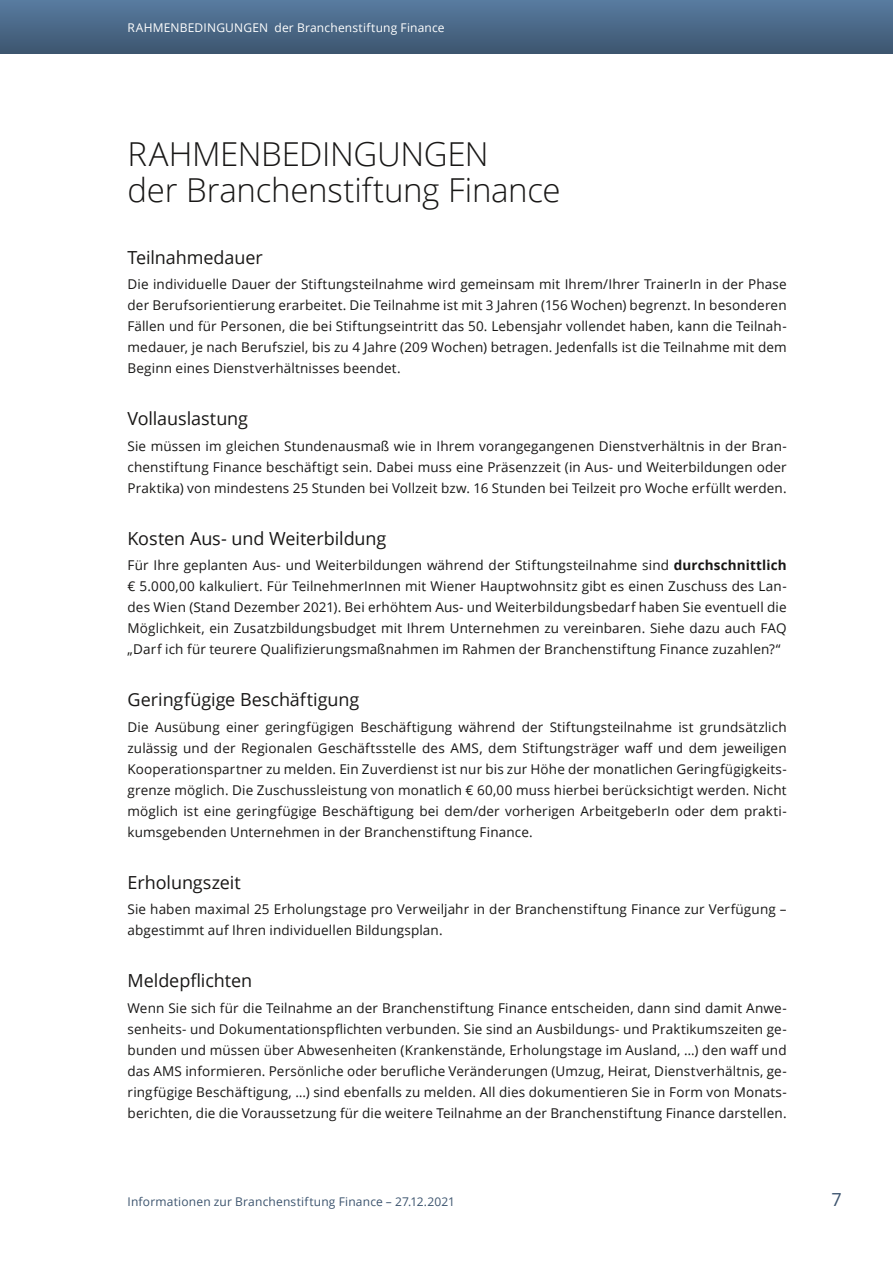
<style>
.page{position:relative;width:893px;height:1263px;background:#fff}
.page>*{position:absolute;margin:0;border:0;box-sizing:border-box;transform-origin:0 0}
.Kapitelüberschrift{font:300 33px/36px "Open Sans";letter-spacing:-.01em;color:#181716}
.OL_2{font:18px "Open Sans";letter-spacing:-.005em;color:#181716}
.t1{font:18px "Open Sans";color:#3c546e}
.Fließtext{font:13.5px/21px "Open Sans";letter-spacing:.01em;color:#181716;text-align:justify}
.t2{font:12px "Open Sans";letter-spacing:.015em;color:#3c546e}
.t3{font:12px "Open Sans";letter-spacing:.015em;color:#fff}
.s1{font-weight:700}
</style>
<div class="page">
<div style="left:0;top:0;width:893px;height:54px;background:linear-gradient(to bottom,#587ca0,#3d566f)"></div>
<p class="t3" style="left:128px;top:19px;width:319px">RAHMENBEDINGUNGEN der Branchenstiftung Finance</p>
<p class="Kapitelüberschrift" style="left:128px;top:135px;width:435px">RAHMENBEDINGUNGEN<br>der Branchenstiftung Finance</p>
<p class="OL_2" style="left:128px;top:245px;width:137px">Teilnahmedauer</p>
<p class="Fließtext" style="left:128px;top:273px;width:661px">Die individuelle Dauer der Stiftungsteilnahme wird gemeinsam mit Ihrem/Ihrer TrainerIn in der Phase der Berufsorientierung erarbeitet. Die Teilnahme ist mit 3 Jahren (156 Wochen) begrenzt. In besonderen Fällen und für Personen, die bei Stiftungseintritt das 50. Lebensjahr vollendet haben, kann die Teilnah&shy;medauer, je nach Berufsziel, bis zu 4 Jahre (209 Wochen) betragen. Jedenfalls ist die Teilnahme mit dem Beginn eines Dienstverhältnisses beendet.</p>
<p class="OL_2" style="left:128px;top:406px;width:122px">Vollauslastung</p>
<p class="Fließtext" style="left:128px;top:435px;width:661px">Sie müssen im gleichen Stundenausmaß wie in Ihrem vorangegangenen Dienstverhältnis in der Bran&shy;chenstiftung Finance beschäftigt sein. Dabei muss eine Präsenzzeit (in Aus- und Weiterbildungen oder Praktika) von mindestens 25 Stunden bei Vollzeit bzw. 16 Stunden bei Teilzeit pro Woche erfüllt werden.</p>
<p class="OL_2" style="left:128px;top:526px;width:260px">Kosten Aus- und Weiterbildung</p>
<p class="Fließtext" style="left:128px;top:554px;width:661px">Für Ihre geplanten Aus- und Weiterbildungen während der Stiftungsteilnahme sind <span class="s1">durchschnittlich </span>€ 5.000,00 kalkuliert. Für TeilnehmerInnen mit Wiener Hauptwohnsitz gibt es einen Zuschuss des Lan&shy;des Wien (Stand Dezember 2021). Bei erhöhtem Aus- und Weiterbildungsbedarf haben Sie eventuell die Möglichkeit, ein Zusatzbildungsbudget mit Ihrem Unternehmen zu vereinbaren. Siehe dazu auch FAQ „Darf ich für teurere Qualifizierungsmaßnahmen im Rahmen der Branchenstiftung Finance zuzahlen?“</p>
<p class="OL_2" style="left:128px;top:687px;width:233px">Geringfügige Beschäftigung</p>
<p class="Fließtext" style="left:128px;top:716px;width:661px">Die Ausübung einer geringfügigen Beschäftigung während der Stiftungsteilnahme ist grundsätzlich zulässig und der Regionalen Geschäftsstelle des AMS, dem Stiftungsträger waff und dem jeweiligen Kooperationspartner zu melden. Ein Zuverdienst ist nur bis zur Höhe der monatlichen Geringfügigkeits&shy;grenze möglich. Die Zuschussleistung von monatlich € 60,00 muss hierbei berücksichtigt werden. Nicht möglich ist eine geringfügige Beschäftigung bei dem/der vorherigen ArbeitgeberIn oder dem prakti&shy;kumsgebenden Unternehmen in der Branchenstiftung Finance.</p>
<p class="OL_2" style="left:128px;top:870px;width:115px">Erholungszeit</p>
<p class="Fließtext" style="left:128px;top:898px;width:661px">Sie haben maximal 25 Erholungstage pro Verweiljahr in der Branchenstiftung Finance zur Verfügung – abgestimmt auf Ihren individuellen Bildungsplan.</p>
<p class="OL_2" style="left:128px;top:968px;width:126px">Meldepflichten</p>
<p class="Fließtext" style="left:128px;top:997px;width:661px">Wenn Sie sich für die Teilnahme an der Branchenstiftung Finance entscheiden, dann sind damit Anwe&shy;senheits- und Dokumentationspflichten verbunden. Sie sind an Ausbildungs- und Praktikumszeiten ge&shy;bunden und müssen über Abwesenheiten (Krankenstände, Erholungstage im Ausland, …) den waff und das AMS informieren. Persönliche oder berufliche Veränderungen (Umzug, Heirat, Dienstverhältnis, ge&shy;ringfügige Beschäftigung, …) sind ebenfalls zu melden. All dies dokumentieren Sie in Form von Monats&shy;berichten, die die Voraussetzung für die weitere Teilnahme an der Branchenstiftung Finance darstellen.</p>
<p class="t2" style="left:128px;top:1193px;width:329px">Informationen zur Branchenstiftung Finance – 27.12.2021</p>
<h2 class="t1" style="left:831px;top:1187px;width:12px">7</h2>
</div>
